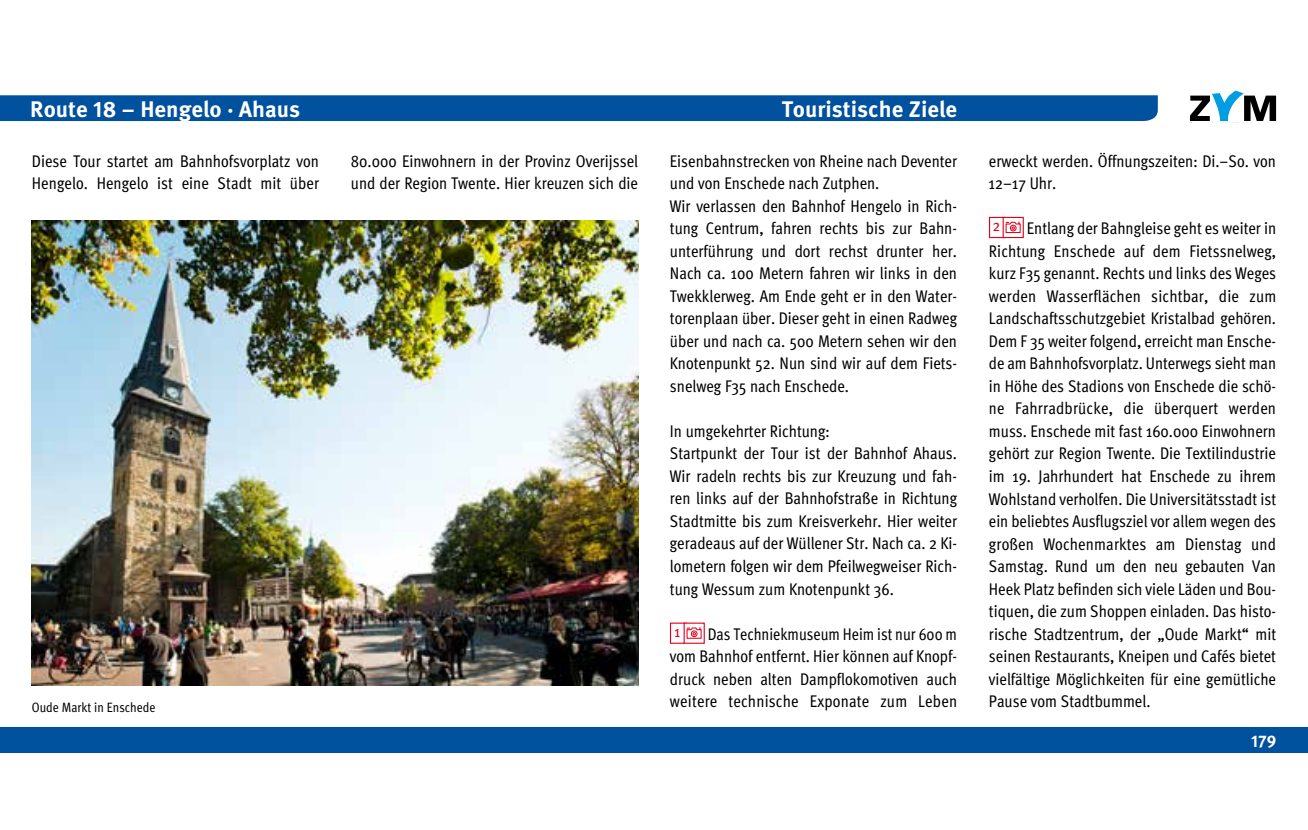
<style>
.page{position:relative;width:1308px;height:830px;background:#fff}
.page>*{position:absolute;margin:0;border:0;box-sizing:border-box;transform-origin:0 0}
.t1{font:700 22.5px "Meta Pro";color:#fff}
.t2{font:condensed 16.88px/22.5px "Meta OT";color:#000}
.t3{font:condensed 16.88px/22.5px "Meta OT";color:#000;text-align:justify;scale:.96 1}
.t4{font:700 16.88px "Meta Pro";color:#fff}
.t5{font:condensed 15.75px "Meta OT";color:#e2001a}
.t6{font:condensed 13.5px "Meta OT";color:#000}
</style>
<div class="page">
<div style="left:670px;top:622px;width:17px;height:21px;background:#fff;border:1px solid #e2001a"></div>
<div style="left:684px;top:623px;width:20px;height:20px;background:linear-gradient(to right,#fff,#fff)"></div>
<svg style="left:686px;top:626px;width:15px;height:12px"></svg>
<div style="left:683px;top:622px;width:22px;height:21px;border:1px solid #e2001a"></div>
<div style="left:989px;top:217px;width:17px;height:21px;background:#fff;border:1px solid #e2001a"></div>
<svg style="left:1004px;top:219px;width:17px;height:17px"></svg>
<svg style="left:1005px;top:221px;width:15px;height:12px"></svg>
<div style="left:1002px;top:217px;width:21px;height:21px;border:1px solid #e2001a"></div>
<img style="left:32px;top:220px;width:606px;height:465px">
<div style="left:0;top:95px;width:1157px;height:26px;background:#00519e"></div>
<div style="left:0;top:727px;width:1307px;height:25px;background:#00519e"></div>
<svg style="left:1190px;top:91px;width:86px;height:30px"></svg>
<h1 class="t1" style="left:30px;top:95px;width:271px">Route 18 – Hengelo · Ahaus</h1>
<h1 class="t1" style="left:781px;top:95px;width:177px">Touristische Ziele</h1>
<p class="t2" style="left:32px;top:149px;width:289px">Diese Tour startet am Bahnhofsvorplatz von<br>Hengelo. Hengelo ist eine Stadt mit über</p>
<p class="t2" style="left:351px;top:149px;width:289px">80.000 Einwohnern in der Provinz Overijssel und der Region Twente. Hier kreuzen sich die</p>
<p class="t6" style="left:32px;top:698px;width:125px">Oude Markt in Enschede</p>
<p class="t2" style="left:670px;top:149px;width:289px">Eisenbahnstrecken von Rheine nach Deventer und von Enschede nach Zutphen.<br>Wir verlassen den Bahnhof Hengelo in Rich&shy;tung Centrum, fahren rechts bis zur Bahn&shy;unterführung und dort rechst drunter her.<br>Nach ca. 100 Metern fahren wir links in den Twekklerweg. Am Ende geht er in den Water&shy;torenplaan über. Dieser geht in einen Radweg über und nach ca. 500 Metern sehen wir den Knotenpunkt 52. Nun sind wir auf dem Fiets&shy;snelweg F35 nach Enschede.</p>
<p class="t2" style="left:670px;top:419px;width:289px">In umgekehrter Richtung:<br>Startpunkt der Tour ist der Bahnhof Ahaus.<br>Wir radeln rechts bis zur Kreuzung und fah&shy;ren links auf der Bahnhofstraße in Richtung Stadtmitte bis zum Kreisverkehr. Hier weiter geradeaus auf der Wüllener Str. Nach ca. 2 Ki&shy;lometern folgen wir dem Pfeilwegweiser Rich&shy;tung Wessum zum Knotenpunkt 36.</p>
<p class="t5" style="left:674px;top:621px;width:7px">1</p>
<p class="t3" style="left:670px;top:621px;width:301px;text-indent:38px">Das Techniekmuseum Heim ist nur 600 m vom Bahnhof entfernt. Hier können auf Knopf&shy;druck neben alten Dampflokomotiven auch weitere technische Exponate zum Leben</p>
<p class="t2" style="left:989px;top:149px;width:289px">erweckt werden. Öffnungszeiten: Di.–So. von<br>12–17 Uhr.</p>
<p class="t5" style="left:993px;top:215px;width:9px">2</p>
<p class="t2" style="left:989px;top:216px;width:289px;text-align:justify;text-indent:38px">Entlang der Bahngleise geht es weiter in Richtung Enschede auf dem Fietssnelweg, kurz F35 genannt. Rechts und links des Weges werden Wasserflächen sichtbar, die zum Landschaftsschutzgebiet Kristalbad gehören.<br>Dem F 35 weiter folgend, erreicht man Ensche&shy;de am Bahnhofsvorplatz. Unterwegs sieht man in Höhe des Stadions von Enschede die schö&shy;ne Fahrradbrücke, die überquert werden muss. Enschede mit fast 160.000 Einwohnern gehört zur Region Twente. Die Textilindustrie im 19. Jahrhundert hat Enschede zu ihrem Wohlstand verholfen. Die Universitätsstadt ist ein beliebtes Ausflugsziel vor allem wegen des großen Wochenmarktes am Dienstag und Samstag. Rund um den neu gebauten Van Heek Platz befinden sich viele Läden und Bou&shy;tiquen, die zum Shoppen einladen. Das histo&shy;rische Stadtzentrum, der „Oude Markt“ mit seinen Restaurants, Kneipen und Cafés bietet vielfältige Möglichkeiten für eine gemütliche Pause vom Stadtbummel.</p>
<p class="t4" style="left:1251px;top:730px;width:27px">179</p>
</div>
